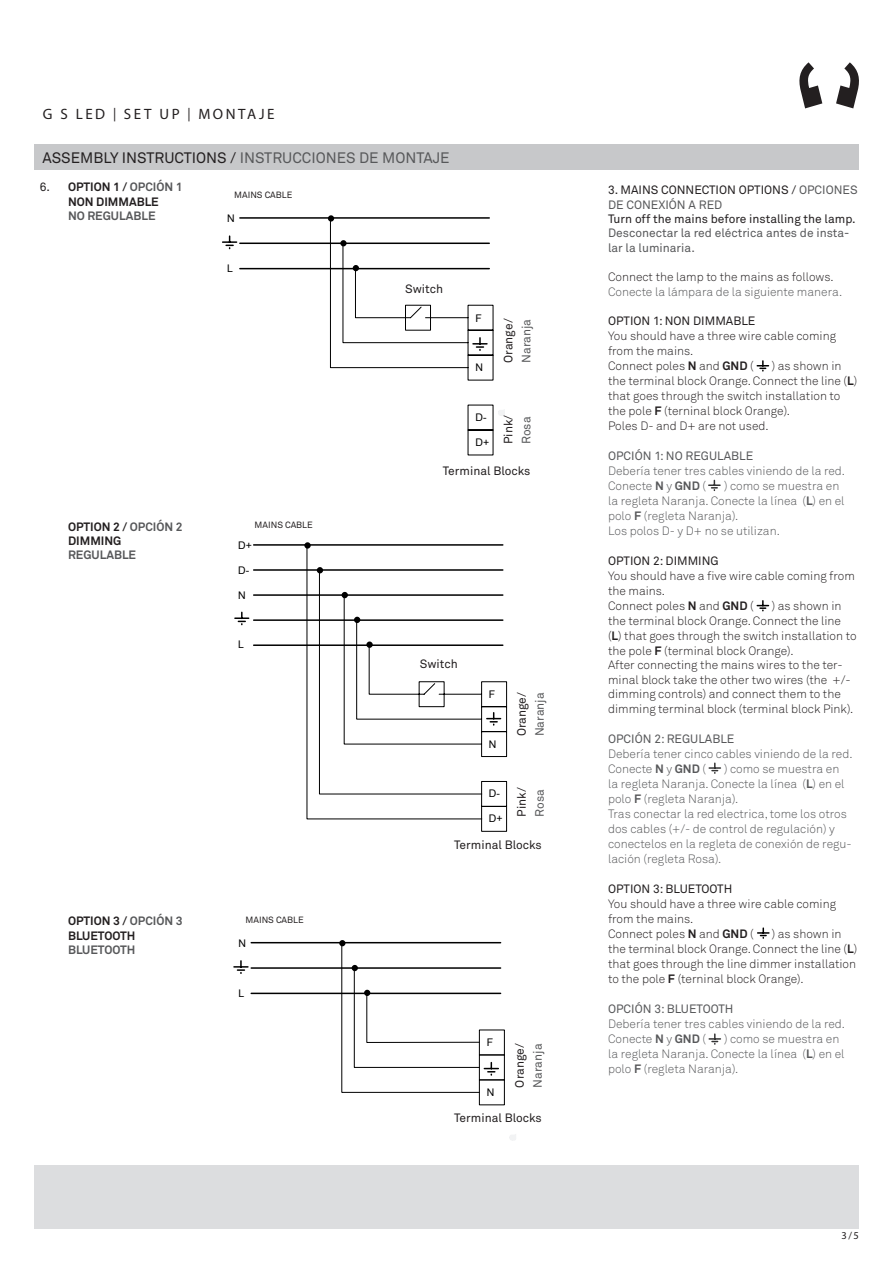
<style>
.page{position:relative;width:893px;height:1263px;background:#fff}
.page>*{position:absolute;margin:0;border:0;box-sizing:border-box;transform-origin:0 0}
.t1{font:15px "Akkurat";color:#57585a}
.t2{font:15px "Myriad Pro";letter-spacing:.17em;color:#231f20}
.t3{font:300 12px/15px "Akkurat";color:#231f20}
.t4{font:300 12px/15px "Akkurat";color:#57585a}
.t5{font:12px/14.4px "Akkurat";color:#231f20}
.t6{font:12px/14.4px "Akkurat";color:#57585a}
.t7{font:700 12px "Akkurat";color:#231f20}
.t8{font:700 12px "Akkurat";color:#57585a}
.t9{font:10.5px "Arial";color:#000}
.t10{font:10.5px "Myriad Pro";color:#231f20}
.t11{font:9px "Akkurat";color:#231f20}
.s1{font-size:13.5px}
.s2{color:#231f20}
.s3{color:#57585a}
.s4{font-weight:700}
</style>
<div class="page">
<div style="left:34px;top:145px;width:825px;height:25px;background:#c7c8ca"></div>
<div style="left:34px;top:1165px;width:825px;height:64px;background:#dcdddf"></div>
<svg style="left:799px;top:62px;width:23px;height:46px"></svg>
<svg style="left:836px;top:62px;width:23px;height:46px"></svg>
<svg style="left:223px;top:236px;width:14px;height:13px"></svg>
<hr style="left:240px;top:217px;width:249px;height:2px;background:#000">
<hr style="left:240px;top:243px;width:249px;height:1px;background:#000">
<hr style="left:240px;top:268px;width:249px;height:1px;background:#000">
<div style="left:328px;top:215px;width:6px;height:7px;border:3px solid #000;border-radius:50%"></div>
<svg style="left:330px;top:217px;width:175px;height:239px"></svg>
<svg style="left:757px;top:361px;width:11px;height:10px"></svg>
<svg style="left:757px;top:601px;width:11px;height:10px"></svg>
<svg style="left:758px;top:928px;width:11px;height:10px"></svg>
<svg style="left:709px;top:480px;width:11px;height:11px"></svg>
<svg style="left:709px;top:763px;width:11px;height:11px"></svg>
<svg style="left:709px;top:1034px;width:11px;height:10px"></svg>
<hr style="left:254px;top:544px;width:249px;height:2px;background:#000">
<hr style="left:254px;top:569px;width:249px;height:2px;background:#000">
<hr style="left:254px;top:594px;width:249px;height:2px;background:#000">
<hr style="left:254px;top:619px;width:249px;height:2px;background:#000">
<hr style="left:254px;top:644px;width:249px;height:2px;background:#000">
<svg style="left:306px;top:544px;width:176px;height:276px"></svg>
<svg style="left:317px;top:567px;width:6px;height:6px"></svg>
<div style="left:304px;top:542px;width:7px;height:7px;border:3px solid #000;border-radius:50%"></div>
<svg style="left:342px;top:592px;width:165px;height:240px"></svg>
<svg style="left:235px;top:612px;width:14px;height:13px"></svg>
<svg style="left:234px;top:961px;width:14px;height:12px"></svg>
<hr style="left:251px;top:942px;width:250px;height:1px;background:#000">
<hr style="left:251px;top:967px;width:250px;height:2px;background:#000">
<hr style="left:251px;top:993px;width:250px;height:1px;background:#000">
<div style="left:479px;top:1029px;width:26px;height:26px;border:1px solid #000"></div>
<div style="left:479px;top:1054px;width:26px;height:26px;border:1px solid #000"></div>
<div style="left:479px;top:1079px;width:26px;height:26px;border:1px solid #000"></div>
<svg style="left:339px;top:940px;width:159px;height:153px"></svg>
<svg style="left:510px;top:1134px;width:6px;height:7px"></svg>
<p class="t2" style="left:43px;top:104px;width:233px">G S LED <span class="s1">|</span> SET UP <span class="s1">|</span> MONTAJE</p>
<p class="t1" style="left:43px;top:148px;width:408px"><span class="s2">ASSEMBLY INSTRUCTIONS /</span> INSTRUCCIONES DE MONTAJE</p>
<p class="t7" style="left:68px;top:180px;width:116px">OPTION 1 / <span class="s3">OPCIÓN 1</span></p>
<p class="t7" style="left:68px;top:194px;width:92px">NON DIMMABLE</p>
<p class="t8" style="left:68px;top:208px;width:89px">NO REGULABLE</p>
<p class="t5" style="left:40px;top:180px;width:12px">6.</p>
<p class="t5" style="left:608px;top:182px;width:251px">3. MAINS CONNECTION OPTIONS / <span class="s3">OPCIONES<br>DE CONEXIÓN A RED</span></p>
<p class="t5" style="left:608px;top:211px;width:249px">Turn off the mains before installing the lamp.</p>
<p class="t6" style="left:608px;top:226px;width:243px">Desconectar la red eléctrica antes de insta&shy;lar la luminaria.</p>
<p class="t3" style="left:608px;top:269px;width:227px">Connect the lamp to the mains as follows.</p>
<p class="t4" style="left:608px;top:284px;width:236px">Conecte la lámpara de la siguiente manera.</p>
<p class="t5" style="left:608px;top:313px;width:149px">OPTION 1: NON DIMMABLE</p>
<p class="t3" style="left:608px;top:328px;width:230px">You should have a three wire cable coming from the mains.</p>
<p class="t3" style="left:608px;top:358px;width:147px">Connect poles <span class="s4">N</span> and <span class="s4">GND</span> (</p>
<p class="t11" style="left:234px;top:189px;width:60px">MAINS CABLE</p>
<p class="t9" style="left:227px;top:212px;width:9px">N</p>
<p class="t9" style="left:227px;top:261px;width:7px">L</p>
<p class="t5" style="left:405px;top:281px;width:39px">Switch</p>
<p class="t9" style="left:475px;top:311px;width:8px">F</p>
<p class="t5" style="left:501px;top:363px;width:46px;rotate:-90deg">Orange/</p>
<p class="t6" style="left:519px;top:363px;width:45px;rotate:-90deg">Naranja</p>
<p class="t3" style="left:608px;top:358px;width:251px;text-indent:164px">) as shown in the terminal block Orange. Connect the line (<span class="s4">L</span>) that goes through the switch installation to the pole <span class="s4">F</span> (terninal block Orange).</p>
<p class="t3" style="left:608px;top:418px;width:162px">Poles D- and D+ are not used.</p>
<p class="t6" style="left:608px;top:448px;width:147px">OPCIÓN 1: NO REGULABLE</p>
<p class="t4" style="left:608px;top:463px;width:239px">Debería tener tres cables viniendo de la red.<br>Conecte <span class="s4">N</span> y <span class="s4">GND</span> (</p>
<p class="t9" style="left:475px;top:361px;width:9px">N</p>
<p class="t9" style="left:475px;top:410px;width:13px">D-</p>
<p class="t9" style="left:475px;top:435px;width:15px">D+</p>
<p class="t5" style="left:501px;top:444px;width:31px;rotate:-90deg">Pink/</p>
<p class="t6" style="left:519px;top:444px;width:29px;rotate:-90deg">Rosa</p>
<p class="t5" style="left:443px;top:463px;width:89px">Terminal Blocks</p>
<p class="t4" style="left:608px;top:478px;width:238px;text-indent:116px">) como se muestra en la regleta Naranja. Conecte la línea (<span class="s4">L</span>) en el polo <span class="s4">F</span> (regleta Naranja).</p>
<p class="t4" style="left:608px;top:523px;width:173px">Los polos D- y D+ no se utilizan.</p>
<p class="t5" style="left:608px;top:553px;width:112px">OPTION 2: DIMMING</p>
<p class="t3" style="left:608px;top:568px;width:248px">You should have a five wire cable coming from the mains.</p>
<p class="t3" style="left:608px;top:598px;width:147px">Connect poles <span class="s4">N</span> and <span class="s4">GND</span> (</p>
<p class="t7" style="left:68px;top:519px;width:116px">OPTION 2 / <span class="s3">OPCIÓN 2</span></p>
<p class="t7" style="left:68px;top:533px;width:55px">DIMMING</p>
<p class="t8" style="left:68px;top:548px;width:70px">REGULABLE</p>
<p class="t11" style="left:255px;top:519px;width:60px">MAINS CABLE</p>
<p class="t9" style="left:238px;top:539px;width:15px">D+</p>
<p class="t9" style="left:238px;top:563px;width:13px">D-</p>
<p class="t9" style="left:238px;top:588px;width:9px">N</p>
<p class="t3" style="left:608px;top:598px;width:250px;text-indent:164px">) as shown in the terminal block Orange. Connect the line (<span class="s4">L</span>) that goes through the switch installation to the pole <span class="s4">F</span> (terminal block Orange).</p>
<p class="t3" style="left:608px;top:658px;width:247px;line-height:14.4px">After connecting the mains wires to the ter&shy;minal block take the other two wires (the +/- dimming controls) and connect them to the dimming terminal block (terminal block Pink).</p>
<p class="t6" style="left:608px;top:731px;width:128px">OPCIÓN 2: REGULABLE</p>
<p class="t4" style="left:608px;top:746px;width:246px">Debería tener cinco cables viniendo de la red.<br>Conecte <span class="s4">N</span> y <span class="s4">GND</span> (</p>
<p class="t9" style="left:238px;top:638px;width:7px">L</p>
<p class="t5" style="left:420px;top:656px;width:39px">Switch</p>
<p class="t9" style="left:489px;top:687px;width:8px">F</p>
<p class="t5" style="left:514px;top:736px;width:46px;rotate:-90deg">Orange/</p>
<p class="t6" style="left:532px;top:736px;width:45px;rotate:-90deg">Naranja</p>
<p class="t9" style="left:489px;top:737px;width:9px">N</p>
<p class="t4" style="left:608px;top:761px;width:238px;text-indent:116px">) como se muestra en la regleta Naranja. Conecte la línea (<span class="s4">L</span>) en el polo <span class="s4">F</span> (regleta Naranja).</p>
<p class="t4" style="left:608px;top:806px;width:245px">Tras conectar la red electrica, tome los otros dos cables (+/- de control de regulación) y conectelos en la regleta de conexión de regu&shy;lación (regleta Rosa).</p>
<p class="t5" style="left:608px;top:881px;width:126px">OPTION 3: BLUETOOTH</p>
<p class="t3" style="left:608px;top:896px;width:230px">You should have a three wire cable coming from the mains.</p>
<p class="t3" style="left:608px;top:926px;width:147px">Connect poles <span class="s4">N</span> and <span class="s4">GND</span> (</p>
<p class="t5" style="left:514px;top:817px;width:31px;rotate:-90deg">Pink/</p>
<p class="t6" style="left:532px;top:817px;width:29px;rotate:-90deg">Rosa</p>
<p class="t9" style="left:489px;top:787px;width:13px">D-</p>
<p class="t9" style="left:489px;top:811px;width:15px">D+</p>
<p class="t5" style="left:454px;top:837px;width:89px">Terminal Blocks</p>
<p class="t7" style="left:68px;top:914px;width:116px">OPTION 3 / <span class="s3">OPCIÓN 3</span></p>
<p class="t7" style="left:68px;top:928px;width:69px">BLUETOOTH</p>
<p class="t8" style="left:68px;top:942px;width:69px">BLUETOOTH</p>
<p class="t11" style="left:246px;top:914px;width:60px">MAINS CABLE</p>
<p class="t3" style="left:608px;top:926px;width:251px;text-indent:164px">) as shown in the terminal block Orange. Connect the line (<span class="s4">L</span>) that goes through the line dimmer installation to the pole <span class="s4">F</span> (terninal block Orange).</p>
<p class="t6" style="left:608px;top:1001px;width:127px">OPCIÓN 3: BLUETOOTH</p>
<p class="t4" style="left:608px;top:1016px;width:239px">Debería tener tres cables viniendo de la red.<br>Conecte <span class="s4">N</span> y <span class="s4">GND</span> (</p>
<p class="t9" style="left:238px;top:936px;width:9px">N</p>
<p class="t9" style="left:238px;top:986px;width:7px">L</p>
<p class="t4" style="left:608px;top:1031px;width:238px;text-indent:116px">) como se muestra en la regleta Naranja. Conecte la línea (<span class="s4">L</span>) en el polo <span class="s4">F</span> (regleta Naranja).</p>
<p class="t9" style="left:487px;top:1036px;width:8px">F</p>
<p class="t5" style="left:512px;top:1087px;width:46px;rotate:-90deg">Orange/</p>
<p class="t6" style="left:530px;top:1087px;width:45px;rotate:-90deg">Naranja</p>
<p class="t9" style="left:487px;top:1085px;width:9px">N</p>
<p class="t5" style="left:454px;top:1111px;width:89px">Terminal Blocks</p>
<p class="t10" style="left:841px;top:1229px;width:19px">3/5</p>
</div>
